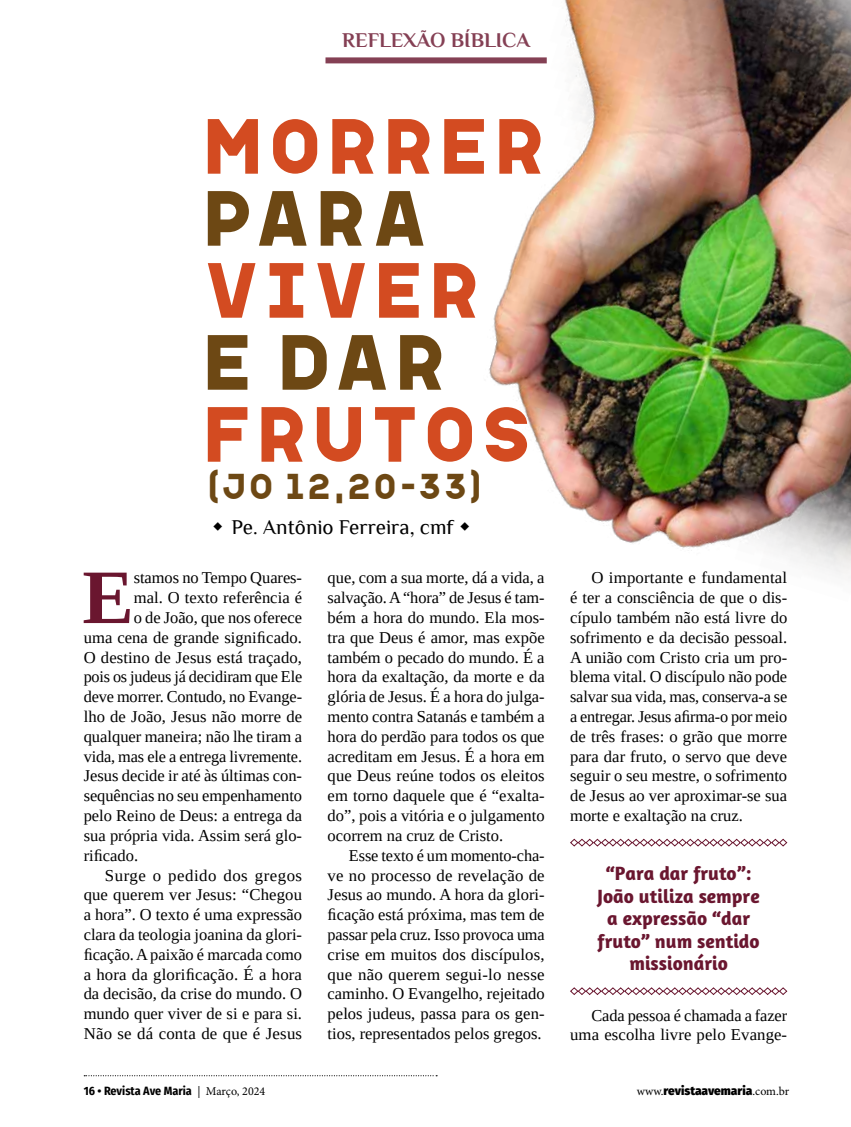
<style>
.page{position:relative;width:851px;height:1127px;background:#fff}
.page>*{position:absolute;margin:0;border:0;box-sizing:border-box;transform-origin:0 0}
.t1{font:78px "Apice";letter-spacing:-.02em;color:#d34b21}
.t2{font:78px "Apice";letter-spacing:-.02em;color:#6d4814}
.t3{font:700 76.95px "Tinos";color:#6a162f}
.t4{font:300 36px "Apice";letter-spacing:-.005em;color:#6d4814}
.t5{font:21px "Philosopher";color:#000}
.t6{font:700 21px "Philosopher";color:#6a162f}
.t7{font:700 19.5px/22.5px "Amaranth";color:#6a162f;text-align:center}
.t8{font:16.5px/19.8px "Tinos";color:#000;text-align:justify}
.t9{font:16.5px "Tinos";letter-spacing:.03em;color:#000}
.t10{font:700 12px "Fira Sans Condensed";color:#000}
.t11{font:900 12px "Fira Sans";color:#000}
.s1{font-family:"Minion Pro";font-weight:400}
</style>
<div class="page">
<img style="left:325px;top:0;width:525px;height:578px">
<svg style="left:570px;top:838px;width:217px;height:9px"></svg>
<svg style="left:570px;top:987px;width:217px;height:8px"></svg>
<svg style="left:84px;top:1075px;width:353px;height:1px"></svg>
<svg style="left:460px;top:522px;width:9px;height:9px"></svg>
<p class="t6" style="left:342px;top:29px;width:189px">REFLEXÃO BÍBLICA</p>
<h1 class="t1" style="left:200px;top:87px;width:350px">MORRER</h1>
<h1 class="t2" style="left:200px;top:159px;width:233px">PARA</h1>
<h1 class="t1" style="left:200px;top:231px;width:284px">VIVER</h1>
<h1 class="t2" style="left:200px;top:303px;width:250px">E DAR</h1>
<h1 class="t1" style="left:200px;top:375px;width:336px">FRUTOS</h1>
<h3 class="t4" style="left:206px;top:459px;width:278px">(JO 12,20-33)</h3>
<p class="t5" style="left:231px;top:516px;width:224px">Pe. Antônio Ferreira, cmf</p>
<p class="t8" style="left:327px;top:568px;width:218px">que, com a sua morte, dá a vida, a salvação. A “hora” de Jesus é tam&shy;bém a hora do mundo. Ela mos&shy;tra que Deus é amor, mas expõe também o pecado do mundo. É a hora da exaltação, da morte e da glória de Jesus. É a hora do julga&shy;mento contra Satanás e também a hora do perdão para todos os que acreditam em Jesus. É a hora em que Deus reúne todos os eleitos em torno daquele que é “exalta&shy;do”, pois a vitória e o julgamento ocorrem na cruz de Cristo.</p>
<p class="t8" style="left:327px;top:845px;width:218px;text-indent:21px">Esse texto é um momento-cha&shy;ve no processo de revelação de Jesus ao mundo. A hora da glori&shy;ficação está próxima, mas tem de passar pela cruz. Isso provoca uma crise em muitos dos discípulos, que não querem segui-lo nesse caminho. O Evangelho, rejeitado pelos judeus, passa para os gen&shy;tios, representados pelos gregos.</p>
<h2 class="t3" style="left:82px;top:545px;width:53px">E</h2>
<p class="t8" style="left:134px;top:568px;width:170px">stamos no Tempo Quares-</p>
<p class="t8" style="left:134px;top:588px;width:170px">mal. O texto referência é</p>
<p class="t8" style="left:134px;top:607px;width:170px">o de João, que nos oferece</p>
<p class="t8" style="left:84px;top:627px;width:220px">uma cena de grande significado.</p>
<p class="t8" style="left:84px;top:647px;width:220px">O destino de Jesus está traçado,</p>
<p class="t8" style="left:84px;top:667px;width:220px">pois os judeus já decidiram que Ele</p>
<p class="t8" style="left:84px;top:687px;width:220px">deve morrer. Contudo, no Evange-</p>
<p class="t8" style="left:84px;top:706px;width:220px">lho de João, Jesus não morre de</p>
<p class="t8" style="left:84px;top:726px;width:220px">qualquer maneira; não lhe tiram a</p>
<p class="t8" style="left:84px;top:746px;width:220px">vida, mas ele a entrega livremente.</p>
<p class="t8" style="left:84px;top:766px;width:220px">Jesus decide ir até às últimas con-</p>
<p class="t8" style="left:84px;top:786px;width:220px">sequências no seu empenhamento</p>
<p class="t8" style="left:84px;top:805px;width:220px">pelo Reino de Deus: a entrega da</p>
<p class="t8" style="left:84px;top:825px;width:220px">sua própria vida. Assim será glo-</p>
<p class="t8" style="left:84px;top:845px;width:56px">rificado.</p>
<p class="t9" style="left:105px;top:864px;width:199px">Surge o pedido dos gregos</p>
<p class="t8" style="left:84px;top:885px;width:220px">que querem ver Jesus: “Chegou</p>
<p class="t8" style="left:84px;top:904px;width:220px">a hora”. O texto é uma expressão</p>
<p class="t8" style="left:84px;top:924px;width:220px">clara da teologia joanina da glori-</p>
<p class="t8" style="left:84px;top:944px;width:220px">ficação. A paixão é marcada como</p>
<p class="t8" style="left:84px;top:964px;width:220px">a hora da glorificação. É a hora</p>
<p class="t8" style="left:84px;top:984px;width:220px">da decisão, da crise do mundo. O</p>
<p class="t8" style="left:84px;top:1003px;width:220px">mundo quer viver de si e para si.</p>
<p class="t8" style="left:84px;top:1023px;width:220px">Não se dá conta de que é Jesus</p>
<p class="t8" style="left:570px;top:568px;width:219px;text-indent:21px">O importante e fundamental é ter a consciência de que o dis&shy;cípulo também não está livre do sofrimento e da decisão pessoal.<br>A união com Cristo cria um pro&shy;blema vital. O discípulo não pode salvar sua vida, mas, conserva-a se a entregar. Jesus afirma-o por meio de três frases: o grão que morre para dar fruto, o servo que deve seguir o seu mestre, o sofrimento de Jesus ao ver aproximar-se sua morte e exaltação na cruz.</p>
<p class="t7" style="left:597px;top:862px;width:163px">“Para dar fruto”:<br>João utiliza sempre a expressão “dar fruto” num sentido missionário</p>
<p class="t8" style="left:570px;top:1005px;width:218px;text-align:right">Cada pessoa é chamada a fazer uma escolha livre pelo Evange-</p>
<p class="t10" style="left:84px;top:1081px;width:183px">16 • Revista Ave Maria <span class="s1">| Março, 2024</span></p>
<p class="t11" style="left:636px;top:1080px;width:154px"><span class="s1">www.</span>revistaavemaria<span class="s1">.com.br</span></p>
</div>
